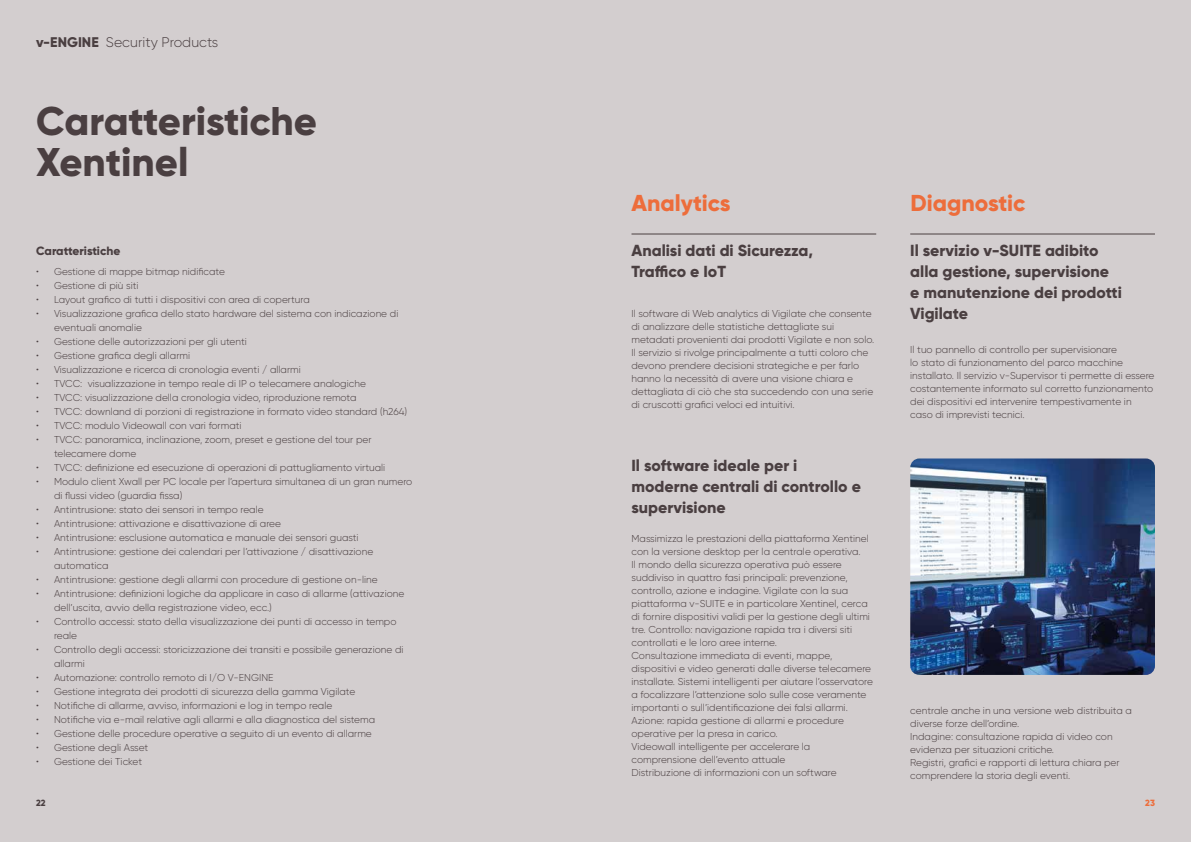
<style>
.page{position:relative;width:1191px;height:842px;background:#d3cecf}
.page>*{position:absolute;margin:0;border:0;box-sizing:border-box;transform-origin:0 0}
.t1{font:800 40px/41px "Gilroy";color:#4a3f41}
.t2{font:800 23px "Gilroy";color:#ed6d3b}
.t3{font:800 16px/21px "Gilroy";color:#4a3f41}
.t4{font:300 14px "Gilroy";color:#4a3f41}
.t5{font:800 12px "Gilroy";letter-spacing:-.005em;color:#4a3f41}
.t6{font:300 10px/13px "Gilroy";color:#4a3f41}
.t7{font:800 9px "Gilroy";color:#4a3f41}
.t8{font:800 9px "Gilroy";color:#ed6d3b}
.s1{font-weight:800}
</style>
<div class="page">
<hr style="left:631px;top:234px;width:245px;height:1px;background:#4a3f41">
<hr style="left:910px;top:234px;width:245px;height:1px;background:#4a3f41">
<img style="left:910px;top:458px;width:245px;height:217px">
<h3 class="t4" style="left:36px;top:34px;width:184px"><span class="s1">v-ENGINE</span> Security Products</h3>
<h1 class="t1" style="left:36px;top:100px;width:283px">Caratteristiche<br>Xentinel</h1>
<h2 class="t2" style="left:631px;top:188px;width:101px">Analytics</h2>
<h2 class="t2" style="left:910px;top:188px;width:116px">Diagnostic</h2>
<h3 class="t3" style="left:631px;top:240px;width:183px">Analisi dati di Sicurezza,<br>Traffico e IoT</h3>
<p class="t5" style="left:36px;top:243px;width:86px">Caratteristiche</p>
<h3 class="t3" style="left:910px;top:240px;width:213px">Il servizio v-SUITE adibito alla gestione, supervisione e manutenzione dei prodotti</h3>
<p class="t6" style="left:631px;top:307px;width:242px">Il software di Web analytics di Vigilate che consente</p>
<h3 class="t3" style="left:910px;top:303px;width:59px">Vigilate</h3>
<p class="t6" style="left:631px;top:320px;width:244px">di analizzare delle statistiche dettagliate sui metadati provenienti dai prodotti Vigilate e non solo.<br>Il servizio si rivolge principalmente a tutti coloro che devono prendere decisioni strategiche e per farlo hanno la necessità di avere una visione chiara e dettagliata di ciò che sta succedendo con una serie di cruscotti grafici veloci ed intuitivi.</p>
<p class="t6" style="left:36px;top:265px;width:190px">• Gestione di mappe bitmap nidificate</p>
<p class="t6" style="left:36px;top:279px;width:104px">• Gestione di più siti</p>
<p class="t6" style="left:36px;top:293px;width:275px">• Layout grafico di tutti i dispositivi con area di copertura</p>
<p class="t6" style="left:54px;top:307px;width:346px;line-height:14px;text-indent:-18px">• Visualizzazione grafica dello stato hardware del sistema con indicazione di eventuali anomalie</p>
<p class="t6" style="left:36px;top:335px;width:212px">• Gestione delle autorizzazioni per gli utenti</p>
<p class="t6" style="left:36px;top:349px;width:156px">• Gestione grafica degli allarmi</p>
<p class="t6" style="left:36px;top:363px;width:266px">• Visualizzazione e ricerca di cronologia eventi / allarmi</p>
<p class="t6" style="left:36px;top:377px;width:331px">• TVCC: visualizzazione in tempo reale di IP o telecamere analogiche</p>
<p class="t6" style="left:36px;top:391px;width:322px">• TVCC: visualizzazione della cronologia video, riproduzione remota</p>
<p class="t6" style="left:36px;top:405px;width:373px">• TVCC: downland di porzioni di registrazione in formato video standard (h264)</p>
<p class="t6" style="left:36px;top:419px;width:207px">• TVCC: modulo Videowall con vari formati</p>
<p class="t6" style="left:54px;top:433px;width:319px;line-height:14px;text-indent:-18px">• TVCC: panoramica, inclinazione, zoom, preset e gestione del tour per telecamere dome</p>
<p class="t6" style="left:36px;top:461px;width:351px">• TVCC: definizione ed esecuzione di operazioni di pattugliamento virtuali</p>
<p class="t6" style="left:54px;top:475px;width:360px;line-height:14px;text-indent:-18px">• Modulo client Xwall per PC locale per l’apertura simultanea di un gran numero di flussi video (guardia fissa)</p>
<p class="t6" style="left:36px;top:503px;width:229px">• Antintrusione: stato dei sensori in tempo reale</p>
<p class="t6" style="left:36px;top:517px;width:246px">• Antintrusione: attivazione e disattivazione di aree</p>
<p class="t6" style="left:36px;top:531px;width:324px">• Antintrusione: esclusione automatica e manuale dei sensori guasti</p>
<p class="t6" style="left:54px;top:545px;width:321px;line-height:14px;text-indent:-18px">• Antintrusione: gestione dei calendari per l’attivazione / disattivazione automatica</p>
<p class="t6" style="left:36px;top:573px;width:343px">• Antintrusione: gestione degli allarmi con procedure di gestione on-line</p>
<p class="t6" style="left:54px;top:587px;width:352px;line-height:14px;text-indent:-18px">• Antintrusione: definizioni logiche da applicare in caso di allarme (attivazione dell’uscita, avvio della registrazione video, ecc.)</p>
<p class="t6" style="left:54px;top:615px;width:344px;line-height:14px;text-indent:-18px">• Controllo accessi: stato della visualizzazione dei punti di accesso in tempo reale</p>
<p class="t6" style="left:54px;top:643px;width:351px;line-height:14px;text-indent:-18px">• Controllo degli accessi: storicizzazione dei transiti e possibile generazione di allarmi</p>
<p class="t6" style="left:36px;top:671px;width:239px">• Automazione: controllo remoto di I/O V-ENGINE</p>
<p class="t6" style="left:36px;top:685px;width:321px">• Gestione integrata dei prodotti di sicurezza della gamma Vigilate</p>
<p class="t6" style="left:36px;top:699px;width:298px">• Notifiche di allarme, avviso, informazioni e log in tempo reale</p>
<p class="t6" style="left:36px;top:713px;width:341px">• Notifiche via e-mail relative agli allarmi e alla diagnostica del sistema</p>
<p class="t6" style="left:36px;top:727px;width:337px">• Gestione delle procedure operative a seguito di un evento di allarme</p>
<p class="t6" style="left:36px;top:741px;width:114px">• Gestione degli Asset</p>
<p class="t6" style="left:36px;top:755px;width:108px">• Gestione dei Ticket</p>
<p class="t6" style="left:910px;top:343px;width:246px">Il tuo pannello di controllo per supervisionare<br>lo stato di funzionamento del parco macchine installato. Il servizio v-Supervisor ti permette di essere costantemente informato sul corretto funzionamento dei dispositivi ed intervenire tempestivamente in caso di imprevisti tecnici.</p>
<h3 class="t3" style="left:631px;top:455px;width:231px">Il software ideale per i moderne centrali di controllo e supervisione</h3>
<p class="t6" style="left:631px;top:532px;width:243px">Massimizza le prestazioni della piattaforma Xentinel con la versione desktop per la centrale operativa.<br>Il mondo della sicurezza operativa può essere suddiviso in quattro fasi principali: prevenzione, controllo, azione e indagine. Vigilate con la sua piattaforma v-SUITE e in particolare Xentinel, cerca di fornire dispositivi validi per la gestione degli ultimi tre. Controllo: navigazione rapida tra i diversi siti controllati e le loro aree interne.<br>Consultazione immediata di eventi, mappe, dispositivi e video generati dalle diverse telecamere installate. Sistemi intelligenti per aiutare l’osservatore a focalizzare l’attenzione solo sulle cose veramente importanti o sull’identificazione dei falsi allarmi.<br>Azione: rapida gestione di allarmi e procedure operative per la presa in carico.<br>Videowall intelligente per accelerare la comprensione dell’evento attuale<br>Distribuzione di informazioni con un software</p>
<p class="t6" style="left:910px;top:704px;width:223px">centrale anche in una versione web distribuita a diverse forze dell’ordine.<br>Indagine: consultazione rapida di video con evidenza per situazioni critiche.<br>Registri, grafici e rapporti di lettura chiara per comprendere la storia degli eventi.</p>
<p class="t7" style="left:36px;top:797px;width:11px">22</p>
<p class="t8" style="left:1145px;top:797px;width:11px">23</p>
</div>
